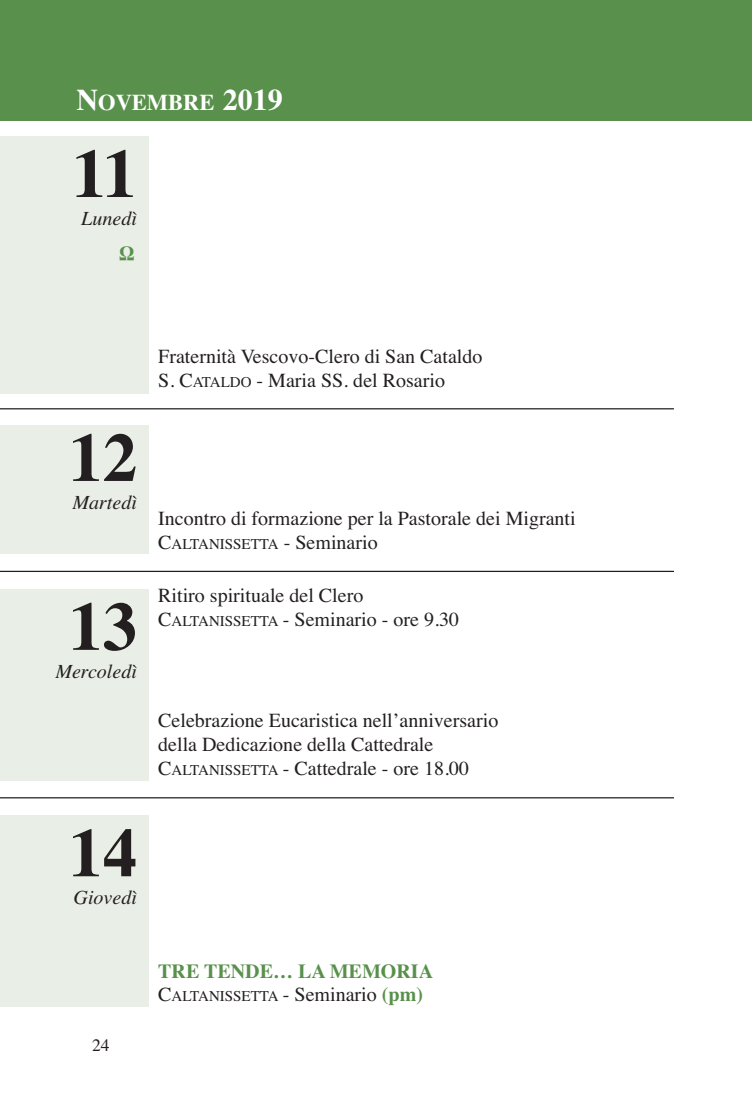
<style>
.page{position:relative;width:752px;height:1106px;background:#fff}
.page>*{position:absolute;margin:0;border:0;box-sizing:border-box;transform-origin:0 0}
.t1{font:700 68.5px "Times";color:#231f20}
.t2{font:700 22.5px "Times";color:#fff}
.t3{font:20px/23.8px "Times";color:#231f20}
.t4{font:italic 20px "Times";color:#231f20}
.t5{font:700 20px "Times";color:#59904c}
.t6{font:17.5px "Times";color:#231f20}
.t7{font:15px "Times";color:#231f20}
.s1{font-size:30px}
.s2{font-size:15px}
.s3{font-size:20px}
.s4{font-weight:700;font-size:20px;color:#59904c}
</style>
<div class="page">
<div style="left:730px;top:0;width:21px;height:120px;background:#59904c"></div>
<div style="left:0;top:0;width:730px;height:120px;background:#59904c"></div>
<div style="left:0;top:136px;width:149px;height:257px;background:#e9efe6"></div>
<hr style="left:0;top:408px;width:673px;height:1px;background:#231f20">
<div style="left:0;top:425px;width:149px;height:129px;background:#e9efe6"></div>
<hr style="left:0;top:571px;width:673px;height:1px;background:#231f20">
<hr style="left:0;top:797px;width:673px;height:1px;background:#231f20">
<div style="left:0;top:589px;width:149px;height:191px;background:#e9efe6"></div>
<div style="left:0;top:815px;width:149px;height:191px;background:#e9efe6"></div>
<p class="t2" style="left:76px;top:89px;width:208px"><span class="s1">N</span>OVEMBRE <span class="s1">2019</span></p>
<h1 class="t1" style="left:72px;top:133px;width:66px">11</h1>
<p class="t4" style="left:81px;top:206px;width:57px">Lunedì</p>
<h1 class="t1" style="left:68px;top:417px;width:70px">12</h1>
<p class="t4" style="left:72px;top:490px;width:66px">Martedì</p>
<h1 class="t1" style="left:68px;top:586px;width:70px">13</h1>
<p class="t4" style="left:55px;top:659px;width:83px">Mercoledì</p>
<h1 class="t1" style="left:68px;top:812px;width:70px">14</h1>
<p class="t4" style="left:73px;top:885px;width:65px">Giovedì</p>
<p class="t3" style="left:158px;top:345px;width:325px">Fraternità Vescovo-Clero di San Cataldo<br>S. C<span class="s2">ATALDO</span> - Maria SS. del Rosario</p>
<p class="t3" style="left:158px;top:506px;width:419px">Incontro di formazione per la Pastorale dei Migranti</p>
<p class="t7" style="left:158px;top:535px;width:221px"><span class="s3">C</span>ALTANISSETTA <span class="s3">- Seminario</span></p>
<p class="t3" style="left:158px;top:583px;width:302px">Ritiro spirituale del Clero<br>C<span class="s2">ALTANISSETTA</span> - Seminario - ore 9.30</p>
<p class="t3" style="left:158px;top:708px;width:341px">Celebrazione Eucaristica nell’anniversario della Dedicazione della Cattedrale<br>C<span class="s2">ALTANISSETTA</span> - Cattedrale - ore 18.00</p>
<p class="t6" style="left:92px;top:1034px;width:19px">24</p>
<p class="t5" style="left:158px;top:959px;width:276px">TRE TENDE… LA MEMORIA</p>
<p class="t7" style="left:158px;top:987px;width:266px"><span class="s3">C</span>ALTANISSETTA <span class="s3">- Seminario</span> <span class="s4">(pm)</span></p>
</div>
